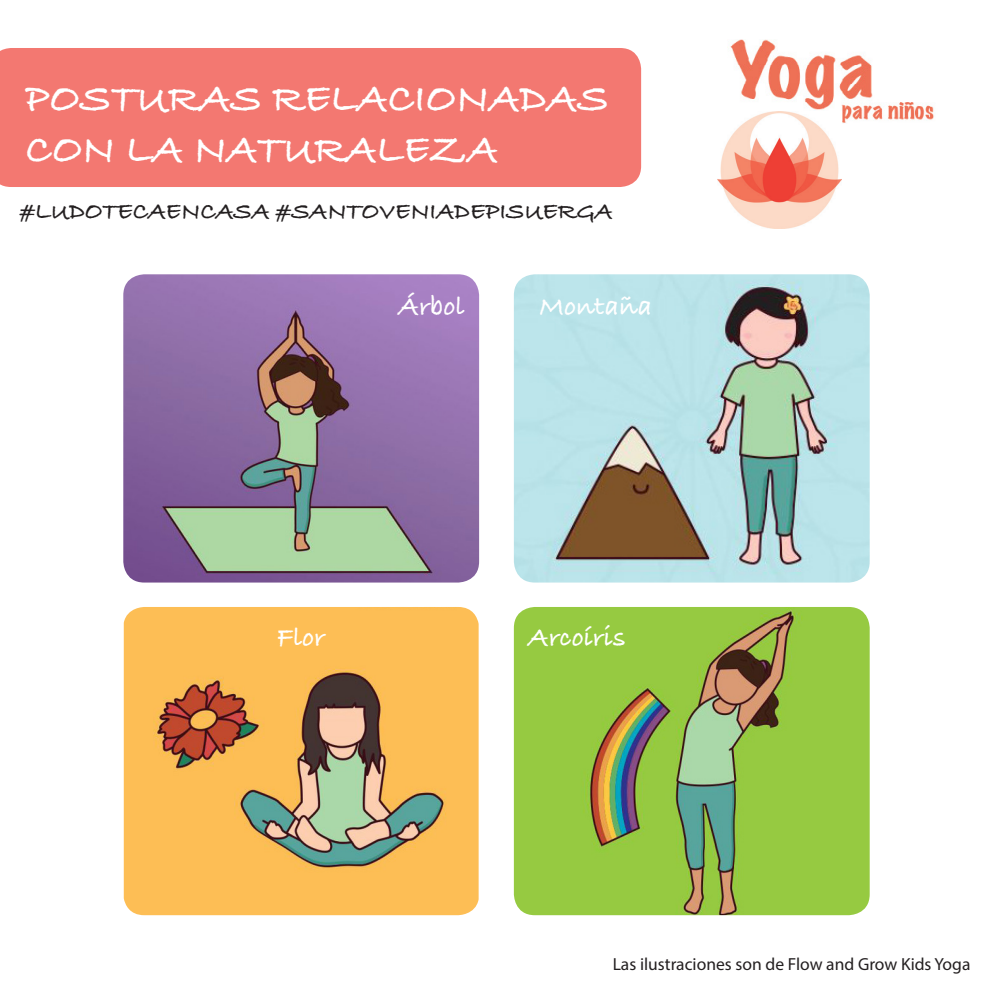
<style>
.page{position:relative;width:993px;height:993px;background:#fff}
.page>*{position:absolute;margin:0;border:0;box-sizing:border-box;transform-origin:0 0}
.t1{font:700 42px/50.4px "Bradley Hand ITCTT";color:#fff}
.t2{font:700 28px "Bradley Hand ITCTT";color:#fff}
.t3{font:700 24.5px "Bradley Hand ITCTT";color:#231f20}
.t4{font:17.5px "Myriad Pro";color:#231f20}
</style>
<div class="page">
<img style="left:123px;top:274px;width:356px;height:308px">
<div style="left:0;top:48px;width:641px;height:139px;background:#f37871"></div>
<img style="left:730px;top:39px;width:204px;height:84px">
<img style="left:717px;top:111px;width:124px;height:117px">
<img style="left:514px;top:274px;width:355px;height:308px">
<img style="left:513px;top:607px;width:356px;height:307px">
<img style="left:124px;top:607px;width:354px;height:307px">
<h1 class="t1" style="left:26px;top:72px;width:584px">POSTURAS RELACIONADAS<br>CON LA NATURALEZA</h1>
<p class="t3" style="left:20px;top:193px;width:594px">#LUDOTECAENCASA #SANTOVENIADEPISUERGA</p>
<p class="t2" style="left:398px;top:284px;width:67px">Árbol</p>
<p class="t2" style="left:539px;top:284px;width:114px">Montaña</p>
<p class="t2" style="left:277px;top:616px;width:49px">Flor</p>
<p class="t2" style="left:528px;top:616px;width:99px">Arcoíris</p>
<p class="t4" style="left:612px;top:953px;width:359px">Las ilustraciones son de Flow and Grow Kids Yoga</p>
</div>
